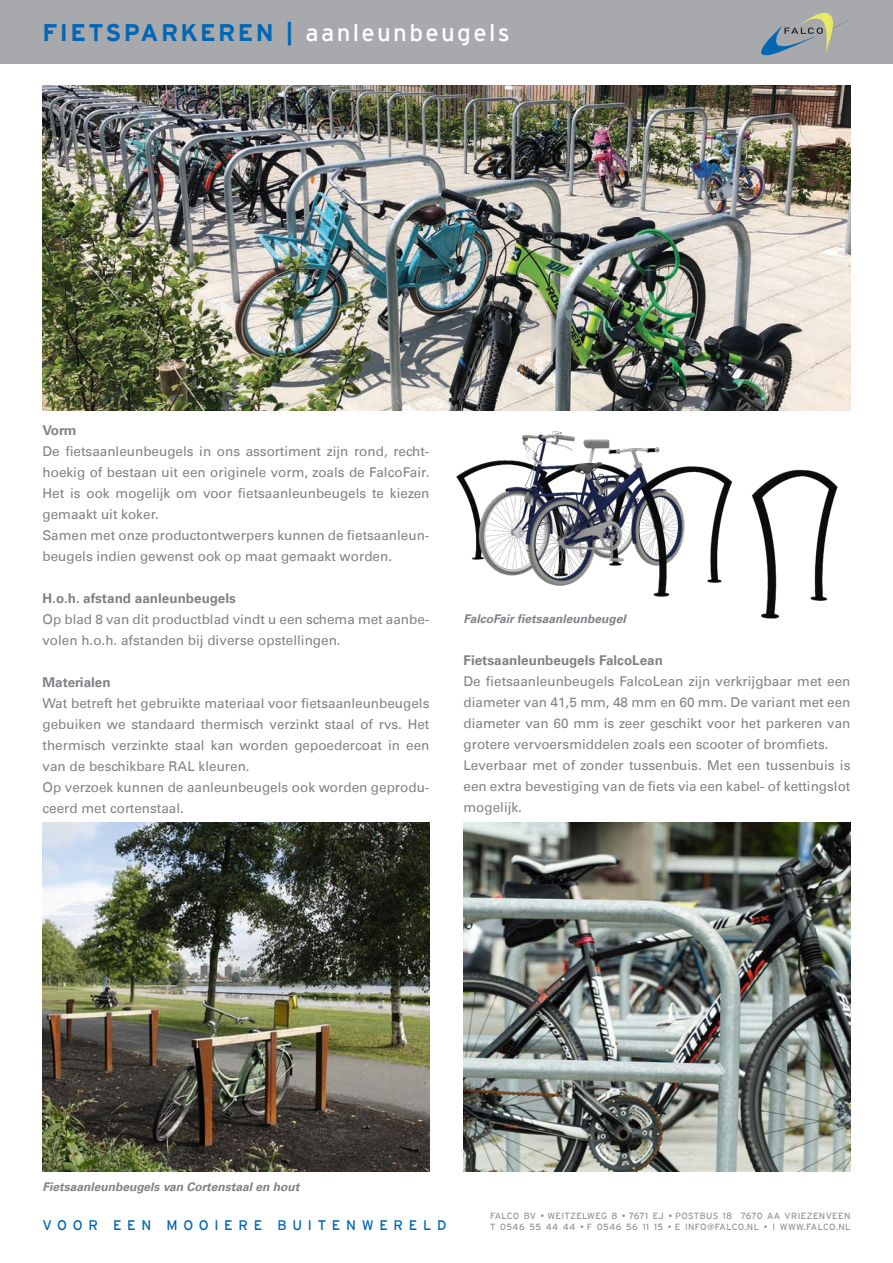
<style>
.page{position:relative;width:893px;height:1263px;background:#fff}
.page>*{position:absolute;margin:0;border:0;box-sizing:border-box;transform-origin:0 0}
.Normaal{font:700 24px "Interstate";letter-spacing:.1em;color:#0166b3}
.t1{font:13.8px "Interstate";letter-spacing:.41em;color:#0166b3}
.t2{font:13.5px/21px "Univers LT";color:#808285;text-align:justify}
.t3{font:700 13.5px "Univers LT";color:#808285}
.t4{font:italic 700 12px "Univers LT";color:#808285}
.t5{font:9px "Interstate";letter-spacing:.04em;color:#939598}
.s1{font-weight:400;color:#fff}
</style>
<div class="page">
<img style="left:463px;top:823px;width:387px;height:348px">
<div style="left:0;top:0;width:893px;height:64px;background:#a8a9ad"></div>
<svg style="left:761px;top:12px;width:88px;height:44px"></svg>
<img style="left:43px;top:823px;width:386px;height:348px">
<img style="left:456px;top:431px;width:382px;height:188px">
<img style="left:43px;top:85px;width:807px;height:326px">
<p class="Normaal" style="left:43px;top:19px;width:469px">FIETSPARKEREN | <span class="s1">aanleunbeugels</span></p>
<p class="t3" style="left:43px;top:422px;width:36px">Vorm</p>
<p class="t2" style="left:43px;top:441px;width:388px">De fietsaanleunbeugels in ons assortiment zijn rond, recht&shy;hoekig of bestaan uit een originele vorm, zoals de FalcoFair.<br>Het is ook mogelijk om voor fietsaanleunbeugels te kiezen gemaakt uit koker.</p>
<p class="t2" style="left:43px;top:525px;width:388px">Samen met onze productontwerpers kunnen de fietsaanleun&shy;beugels indien gewenst ook op maat gemaakt worden.</p>
<p class="t3" style="left:43px;top:590px;width:195px">H.o.h. afstand aanleunbeugels</p>
<p class="t2" style="left:43px;top:609px;width:388px">Op blad 8 van dit productblad vindt u een schema met aanbe&shy;volen h.o.h. afstanden bij diverse opstellingen.</p>
<p class="t3" style="left:43px;top:674px;width:70px">Materialen</p>
<p class="t2" style="left:43px;top:693px;width:388px">Wat betreft het gebruikte materiaal voor fietsaanleunbeugels gebuiken we standaard thermisch verzinkt staal of rvs. Het thermisch verzinkte staal kan worden gepoedercoat in een van de beschikbare RAL kleuren.</p>
<p class="t2" style="left:43px;top:777px;width:388px">Op verzoek kunnen de aanleunbeugels ook worden geprodu&shy;ceerd met cortenstaal.</p>
<p class="t4" style="left:463px;top:612px;width:164px">FalcoFair fietsaanleunbeugel</p>
<p class="t3" style="left:463px;top:652px;width:201px">Fietsaanleunbeugels FalcoLean</p>
<p class="t2" style="left:463px;top:671px;width:388px">De fietsaanleunbeugels FalcoLean zijn verkrijgbaar met een diameter van 41,5 mm, 48 mm en 60 mm. De variant met een diameter van 60 mm is zeer geschikt voor het parkeren van grotere vervoersmiddelen zoals een scooter of bromfiets.</p>
<p class="t2" style="left:463px;top:755px;width:388px">Leverbaar met of zonder tussenbuis. Met een tussenbuis is een extra bevestiging van de fiets via een kabel- of kettingslot mogelijk.</p>
<p class="t4" style="left:43px;top:1180px;width:258px">Fietsaanleunbeugels van Cortenstaal en hout</p>
<p class="t5" style="left:490px;top:1211px;width:362px">FALCO BV • WEITZELWEG 8 • 7671 EJ • POSTBUS 18 7670 AA VRIEZENVEEN</p>
<p class="t1" style="left:43px;top:1217px;width:405px">VOOR EEN MOOIERE BUITENWERELD</p>
<p class="t5" style="left:490px;top:1222px;width:362px">T 0546 55 44 44 • F 0546 56 11 15 • E INFO@FALCO.NL • I WWW.FALCO.NL</p>
</div>
